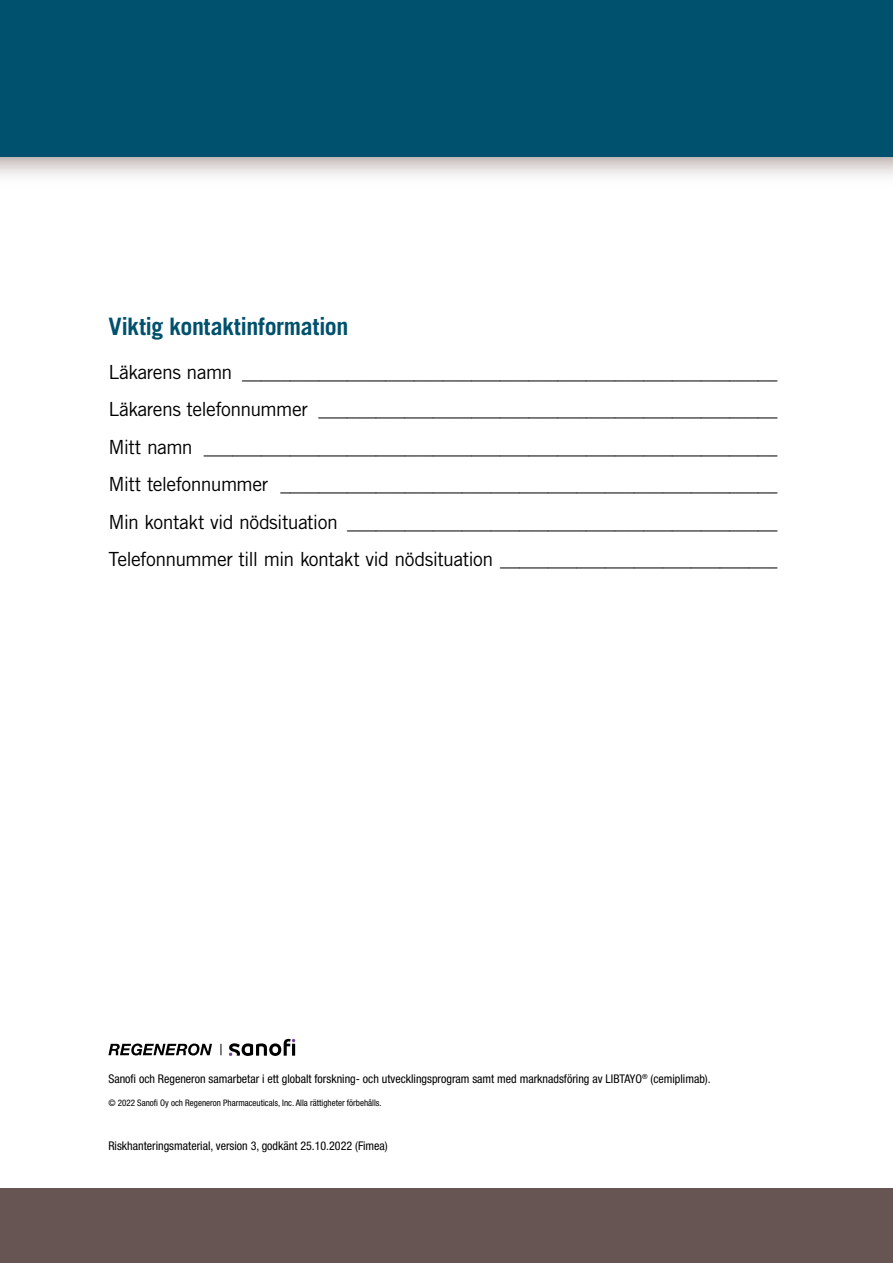
<style>
.page{position:relative;width:893px;height:1263px;background:#fff}
.page>*{position:absolute;margin:0;border:0;box-sizing:border-box;transform-origin:0 0}
.t1{font:700 24px "Trade Gothic LT Std";letter-spacing:-.015em;color:#00516d}
.t2{font:19.5px/37.5px "Trade Gothic";letter-spacing:-.035em;color:#000;text-align:justify}
.t3{font:condensed 12px "Helvetica Neue LT Std";color:#000}
.t4{font:condensed 9px "Helvetica Neue LT Std";color:#000}
</style>
<div class="page">
<div style="left:0;top:1188px;width:893px;height:75px;background:#665552"></div>
<svg style="left:0;top:156px;width:893px;height:20px;background:#d2d1d2"></svg>
<div style="left:0;top:0;width:893px;height:156px;background:#00516d"></div>
<svg style="left:108px;top:1043px;width:104px;height:12px"></svg>
<svg style="left:229px;top:1039px;width:66px;height:17px"></svg>
<p class="t1" style="left:108px;top:311px;width:241px">Viktig kontaktinformation</p>
<p class="t2" style="left:108px;top:353px;width:671px">Läkarens namn ________________________________________________________ Läkarens telefonnummer ________________________________________________ Mitt namn ____________________________________________________________ Mitt telefonnummer ____________________________________________________ Min kontakt vid nödsituation _____________________________________________ Telefonnummer till min kontakt vid nödsituation _____________________________</p>
<p class="t3" style="left:108px;top:1071px;width:604px">Sanofi och Regeneron samarbetar i ett globalt forskning- och utvecklingsprogram samt med marknadsföring av LIBTAYO<sup>®</sup> (cemiplimab).</p>
<p class="t4" style="left:108px;top:1097px;width:275px">© 2022 Sanofi Oy och Regeneron Pharmaceuticals, Inc. Alla rättigheter förbehålls.</p>
<p class="t3" style="left:108px;top:1139px;width:281px">Riskhanteringsmaterial, version 3, godkänt 25.10.2022 (Fimea)</p>
</div>
